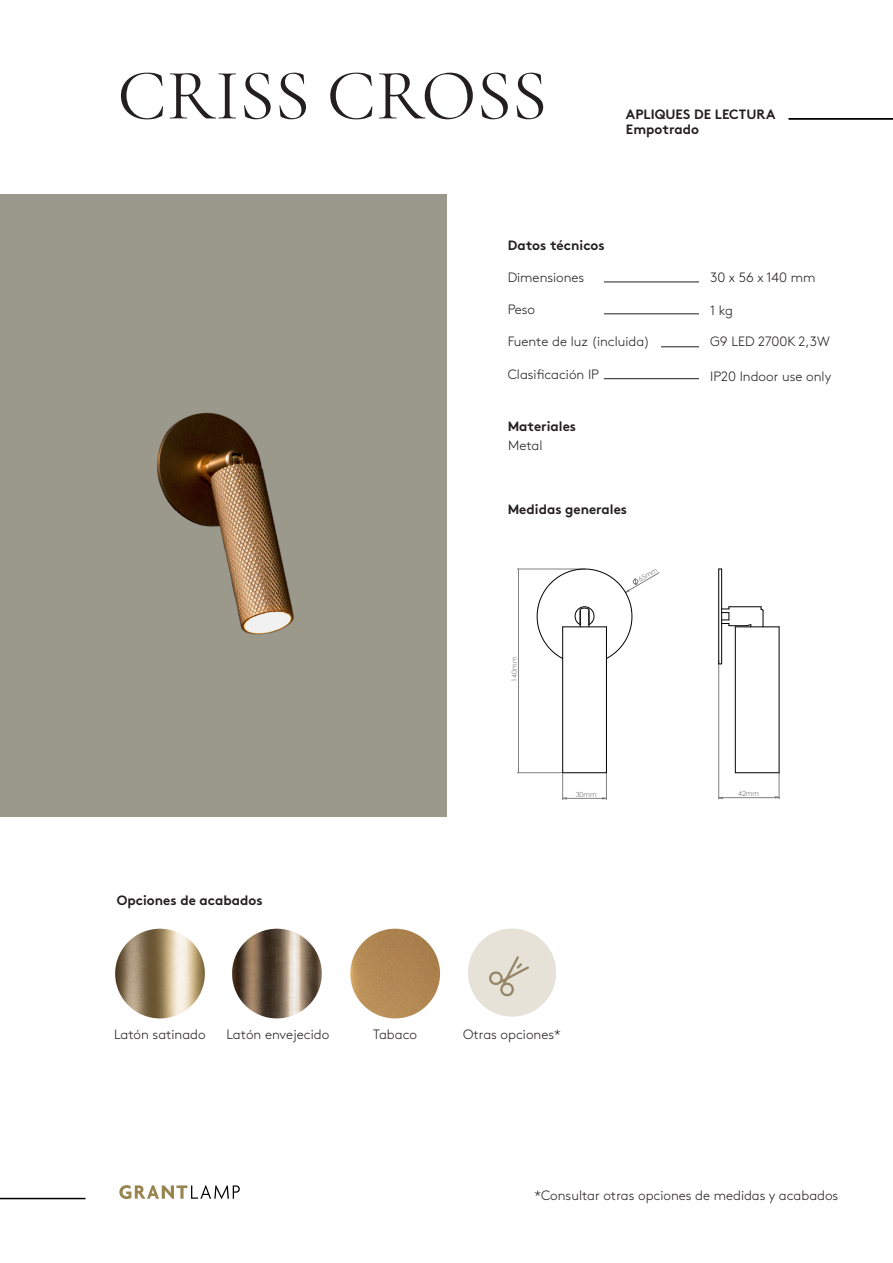
<style>
.page{position:relative;width:893px;height:1263px;background:#fff}
.page>*{position:absolute;margin:0;border:0;box-sizing:border-box;transform-origin:0 0}
.t1{font:72px "Cormorant Garamond";color:#231f20}
.t2{font:300 13.5px "Brown";color:#231f20}
.t3{font:13.5px "Brown Bold Alt";color:#231f20}
.t4{font:7.05px "Century Gothic";color:#808080}
</style>
<div class="page">
<hr style="left:604px;top:282px;width:95px;height:1px;background:#231f20">
<hr style="left:604px;top:314px;width:95px;height:1px;background:#231f20">
<hr style="left:661px;top:346px;width:38px;height:1px;background:#231f20">
<hr style="left:604px;top:378px;width:95px;height:1px;background:#231f20">
<hr style="left:0;top:1198px;width:85px;height:1px;background:#000001">
<svg style="left:119px;top:1185px;width:121px;height:14px"></svg>
<hr style="left:788px;top:118px;width:105px;height:1px;background:#000001">
<div style="left:0;top:195px;width:446px;height:621px;background:#9b998c"></div>
<hr style="left:517px;top:772px;width:44px;height:1px;background:#808080">
<hr style="left:517px;top:569px;width:66px;height:1px;background:#808080">
<hr style="left:718px;top:661px;width:1px;height:138px;background:#808080">
<svg style="left:518px;top:570px;width:1px;height:202px"></svg>
<svg style="left:718px;top:773px;width:62px;height:26px"></svg>
<svg style="left:537px;top:568px;width:122px;height:231px"></svg>
<hr style="left:606px;top:627px;width:1px;height:146px;background:#000">
<hr style="left:562px;top:627px;width:1px;height:146px;background:#000">
<hr style="left:721px;top:569px;width:1px;height:95px;background:#000">
<hr style="left:718px;top:569px;width:1px;height:95px;background:#000">
<hr style="left:735px;top:627px;width:44px;height:1px;background:#000">
<hr style="left:735px;top:772px;width:44px;height:1px;background:#000">
<hr style="left:735px;top:627px;width:1px;height:146px;background:#000">
<hr style="left:779px;top:627px;width:1px;height:146px;background:#000">
<hr style="left:729px;top:606px;width:32px;height:1px;background:#000">
<svg style="left:761px;top:607px;width:3px;height:20px"></svg>
<svg style="left:722px;top:607px;width:30px;height:20px"></svg>
<div style="left:468px;top:929px;width:88px;height:87px;background:#e6e2d8;border-radius:50%"></div>
<svg style="left:489px;top:956px;width:40px;height:41px"></svg>
<img style="left:115px;top:929px;width:90px;height:89px;border-radius:44px">
<img style="left:232px;top:929px;width:90px;height:89px;border-radius:44px">
<img style="left:350px;top:929px;width:90px;height:89px;border-radius:45px">
<p class="t1" style="left:117px;top:52px;width:431px">CRISS CROSS</p>
<p class="t3" style="left:626px;top:104px;width:151px">APLIQUES DE LECTURA</p>
<p class="t3" style="left:626px;top:118px;width:74px">Empotrado</p>
<p class="t3" style="left:508px;top:234px;width:99px">Datos técnicos</p>
<p class="t2" style="left:508px;top:267px;width:78px">Dimensiones</p>
<p class="t2" style="left:508px;top:299px;width:29px">Peso</p>
<p class="t2" style="left:508px;top:332px;width:144px">Fuente de luz (incluida)</p>
<p class="t2" style="left:508px;top:364px;width:93px">Clasificación IP</p>
<p class="t3" style="left:508px;top:416px;width:70px">Materiales</p>
<p class="t2" style="left:508px;top:435px;width:36px">Metal</p>
<p class="t3" style="left:508px;top:498px;width:121px">Medidas generales</p>
<p class="t4" style="left:636px;top:575px;width:22px;rotate:-30deg">65mm</p>
<p class="t4" style="left:509px;top:682px;width:26px;rotate:-90deg">140mm</p>
<p class="t2" style="left:710px;top:267px;width:107px">30 x 56 x 140 mm</p>
<p class="t2" style="left:710px;top:300px;width:24px">1 kg</p>
<p class="t2" style="left:710px;top:332px;width:121px">G9 LED 2700K 2,3W</p>
<p class="t2" style="left:710px;top:366px;width:123px">IP20 Indoor use only</p>
<p class="t3" style="left:117px;top:889px;width:147px">Opciones de acabados</p>
<p class="t4" style="left:576px;top:789px;width:22px">30mm</p>
<p class="t4" style="left:738px;top:789px;width:22px">42mm</p>
<p class="t2" style="left:114px;top:1024px;width:93px">Latón satinado</p>
<p class="t2" style="left:226px;top:1024px;width:104px">Latón envejecido</p>
<p class="t2" style="left:373px;top:1024px;width:45px">Tabaco</p>
<p class="t2" style="left:463px;top:1024px;width:99px">Otras opciones*</p>
<p class="t2" style="left:534px;top:1185px;width:305px">*Consultar otras opciones de medidas y acabados</p>
</div>
